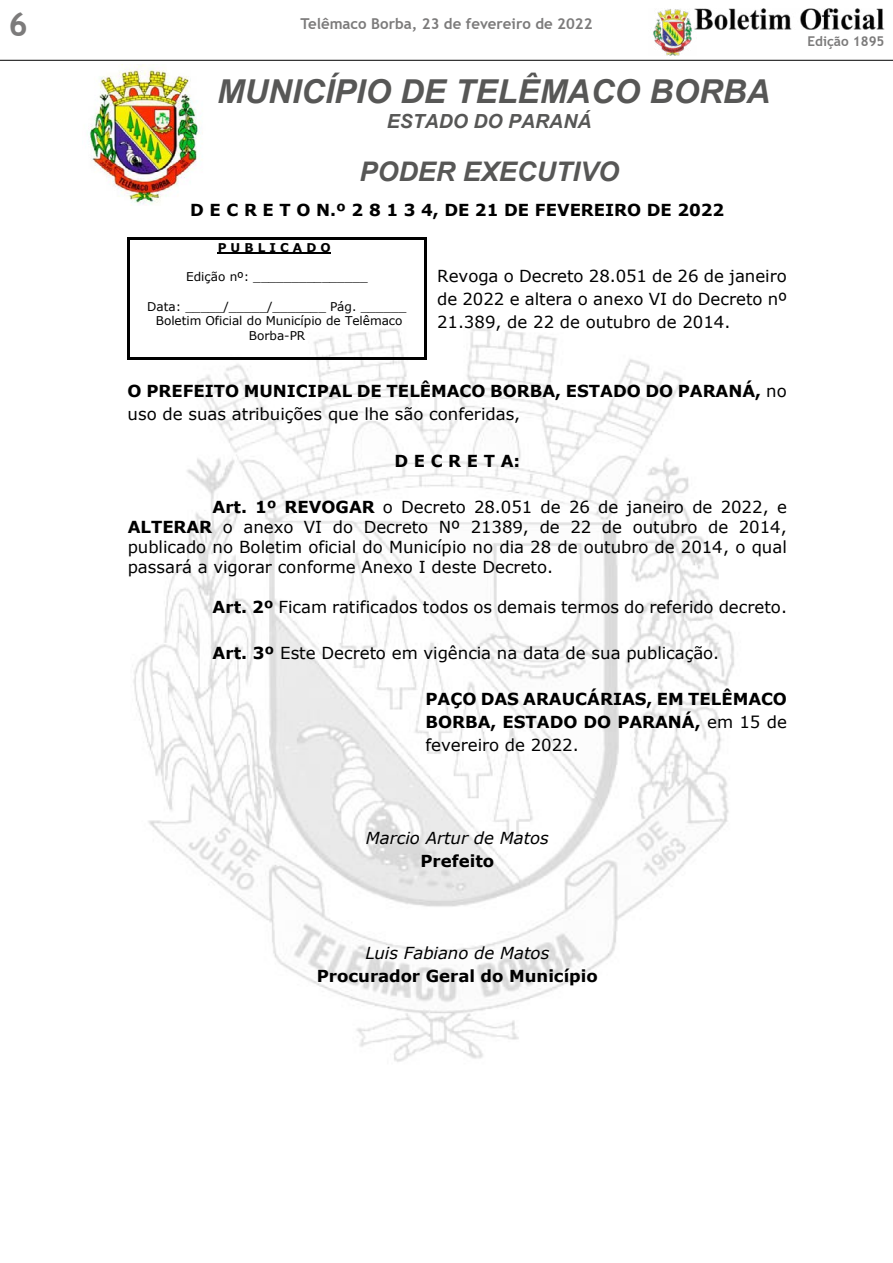
<style>
.page{position:relative;width:893px;height:1263px;background:#fff}
.page>*{position:absolute;margin:0;border:0;box-sizing:border-box;transform-origin:0 0}
.t1{font:italic 700 33px "Arial";color:#575756}
.t2{font:700 33px "Trebuchet MS";color:#7c7b7b}
.t3{font:italic 700 27px "Arial";color:#575756}
.t4{font:italic 700 19.5px "Arial";color:#575756}
.t5{font:16.5px/20.1px "Verdana";color:#000;text-align:justify}
.t6{font:700 16.5px/23.1px "Verdana";color:#000}
.t7{font:italic 16.5px "Verdana";color:#000}
.t8{font:700 15px "Trebuchet MS";color:#7c7b7b}
.t9{font:700 13.5px "Trebuchet MS";color:#7c7b7b}
.t10{font:12px/14.5px "Verdana";letter-spacing:-.005em;color:#000;text-align:center}
.t11{font:700 12px "Verdana";color:#000}
.s1{font-weight:400}
.s2{font-weight:700}
</style>
<div class="page">
<img style="left:653px;top:9px;width:43px;height:47px">
<img style="left:693px;top:8px;width:191px;height:21px">
<hr style="left:0;top:60px;width:893px;height:1px;background:#000">
<img style="left:87px;top:65px;width:114px;height:139px">
<img style="left:127px;top:288px;width:607px;height:774px">
<hr style="left:218px;top:253px;width:113px;height:1px;background:#000">
<hr style="left:130px;top:237px;width:294px;height:3px;background:#000">
<hr style="left:128px;top:240px;width:2px;height:117px;background:#000">
<hr style="left:130px;top:357px;width:294px;height:2px;background:#000">
<hr style="left:424px;top:240px;width:3px;height:117px;background:#000">
<h1 class="t2" style="left:9px;top:3px;width:21px">6</h1>
<p class="t8" style="left:301px;top:14px;width:293px">Telêmaco Borba, 23 de fevereiro de 2022</p>
<h1 class="t1" style="left:217px;top:69px;width:555px">MUNICÍPIO DE TELÊMACO BORBA</h1>
<p class="t4" style="left:387px;top:108px;width:206px">ESTADO DO PARANÁ</p>
<h2 class="t3" style="left:359px;top:154px;width:261px">PODER EXECUTIVO</h2>
<p class="t6" style="left:190px;top:198px;width:535px">D E C R E T O N.º 2 8 1 3 4, DE 21 DE FEVEREIRO DE 2022</p>
<p class="t11" style="left:218px;top:239px;width:115px">P U B L I C A D O</p>
<p class="t10" style="left:186px;top:270px;width:183px">Edição nº: _______________</p>
<p class="t10" style="left:147px;top:299px;width:261px">Data: _____/_____/_______ Pág. ______<br>Boletim Oficial do Município de Telêmaco<br>Borba-PR</p>
<p class="t5" style="left:437px;top:264px;width:351px;line-height:23.1px">Revoga o Decreto 28.051 de 26 de janeiro de 2022 e altera o anexo VI do Decreto nº 21.389, de 22 de outubro de 2014.</p>
<p class="t6" style="left:128px;top:379px;width:661px">O PREFEITO MUNICIPAL DE TELÊMACO BORBA, ESTADO DO PARANÁ, <span class="s1">no uso de suas atribuições que lhe são conferidas,</span></p>
<p class="t6" style="left:394px;top:449px;width:127px">D E C R E T A:</p>
<p class="t5" style="left:128px;top:496px;width:661px;text-indent:85px"><span class="s2">Art. 1º REVOGAR</span> o Decreto 28.051 de 26 de janeiro de 2022, e <span class="s2">ALTERAR</span> o anexo VI do Decreto Nº 21389, de 22 de outubro de 2014, publicado no Boletim oficial do Município no dia 28 de outubro de 2014, o qual passará a vigorar conforme Anexo I deste Decreto.</p>
<p class="t5" style="left:213px;top:597px;width:576px"><span class="s2">Art. 2º</span> Ficam ratificados todos os demais termos do referido decreto.</p>
<p class="t5" style="left:213px;top:643px;width:508px"><span class="s2">Art. 3º</span> Este Decreto em vigência na data de sua publicação.</p>
<p class="t6" style="left:425px;top:687px;width:363px;text-align:justify">PAÇO DAS ARAUCÁRIAS, EM TELÊMACO BORBA, ESTADO DO PARANÁ, <span class="s1">em 15 de fevereiro de 2022.</span></p>
<p class="t9" style="left:807px;top:33px;width:79px">Edição 1895</p>
<p class="t7" style="left:366px;top:826px;width:184px">Marcio Artur de Matos</p>
<p class="t6" style="left:420px;top:849px;width:75px">Prefeito</p>
<p class="t7" style="left:365px;top:942px;width:185px">Luis Fabiano de Matos</p>
<p class="t6" style="left:317px;top:964px;width:282px">Procurador Geral do Município</p>
</div>
